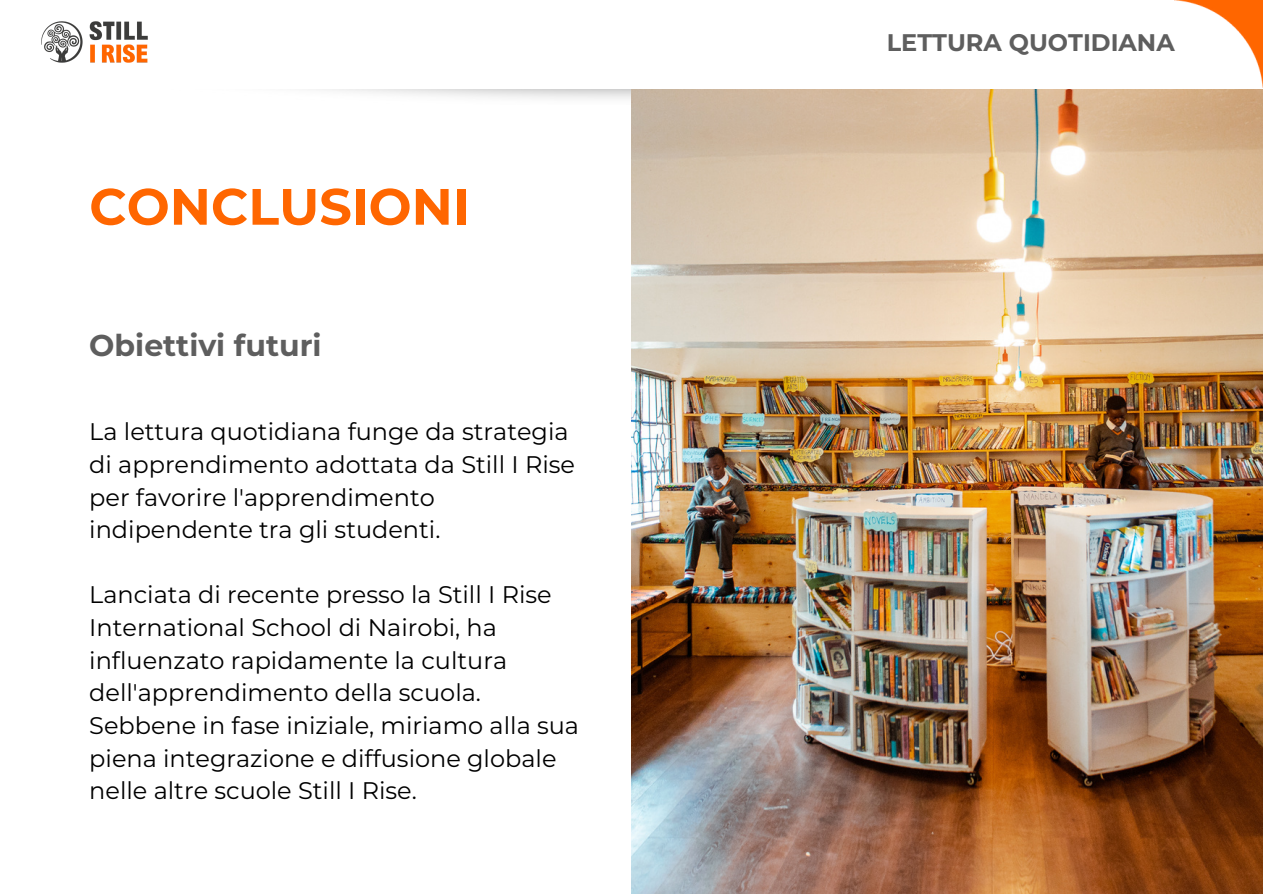
<style>
.page{position:relative;width:1263px;height:894px;background:#fff}
.page>*{position:absolute;margin:0;border:0;box-sizing:border-box;transform-origin:0 0}
.t1{font:700 51px "Montserrat";color:#f60}
.t2{font:700 30px "Montserrat";color:#5e5e5e}
.t3{font:24px/32.7px "Montserrat";color:#000}
.t4{font:700 24px "Montserrat";color:#5e5e5e}
</style>
<div class="page">
<img style="left:1175px;top:0;width:87px;height:83px">
<img style="left:41px;top:21px;width:107px;height:42px">
<img style="left:631px;top:89px;width:632px;height:804px">
<p class="t1" style="left:89px;top:175px;width:382px">CONCLUSIONI</p>
<p class="t2" style="left:89px;top:327px;width:234px">Obiettivi futuri</p>
<h1 class="t3" style="left:89px;top:415px;width:487px">La lettura quotidiana funge da strategia di apprendimento adottata da Still I Rise per favorire l'apprendimento indipendente tra gli studenti.</h1>
<h2 class="t3" style="left:89px;top:578px;width:464px">Lanciata di recente presso la Still I Rise International School di Nairobi, ha influenzato rapidamente la cultura dell'apprendimento della scuola.</h2>
<p class="t3" style="left:89px;top:709px;width:491px">Sebbene in fase iniziale, miriamo alla sua piena integrazione e diffusione globale nelle altre scuole Still I Rise.</p>
<p class="t4" style="left:887px;top:27px;width:289px">LETTURA QUOTIDIANA</p>
</div>
